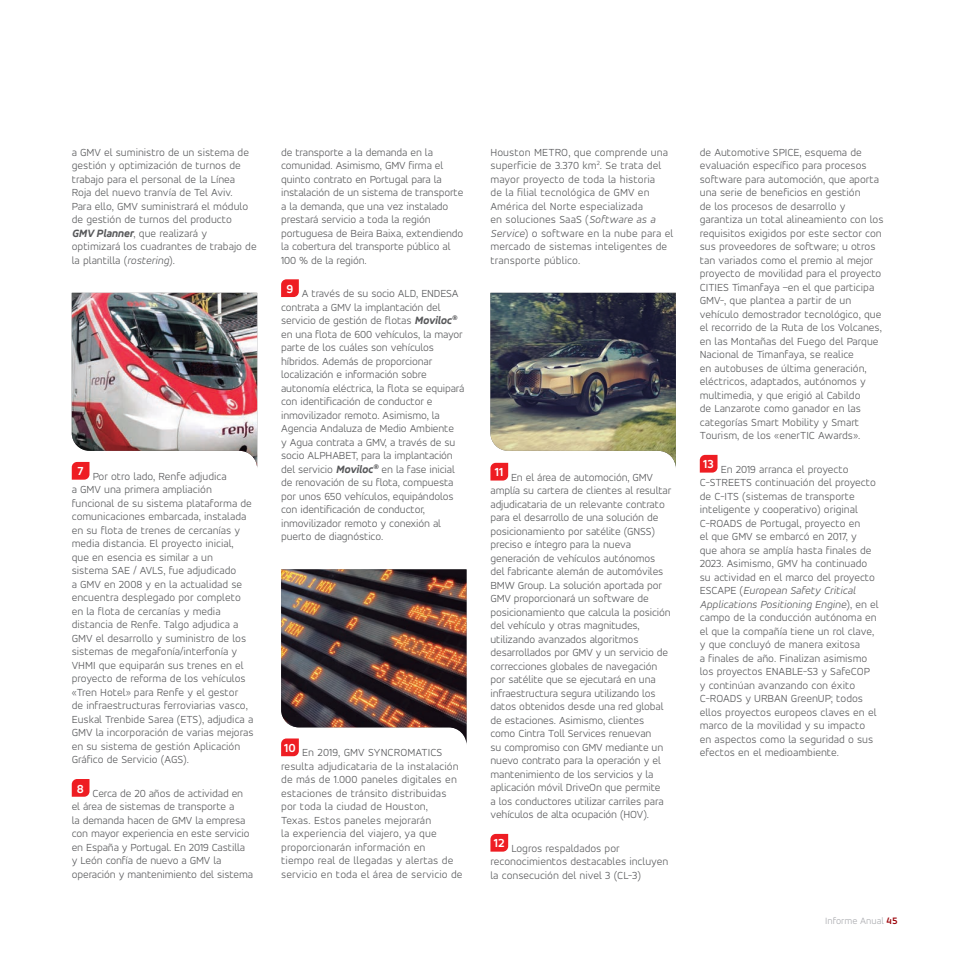
<style>
.page{position:relative;width:957px;height:957px;background:#fff}
.page>*{position:absolute;margin:0;border:0;box-sizing:border-box;transform-origin:0 0}
.numero_pie_de_pagina{font:700 12.5px "Accord Alternate";color:#fff}
.texto_general{font:300 11.25px/13.5px "Accord Alternate";color:#57585a}
.t1{font:300 10px "Accord Alternate";color:#a8a9ad}
.s1{font-weight:700;font-style:italic;font-stretch:expanded}
.s2{font-style:italic}
.s3{font-weight:700;color:#9d070d}
</style>
<div class="page">
<img style="left:72px;top:293px;width:185px;height:187px">
<svg style="left:72px;top:779px;width:17px;height:17px"></svg>
<svg style="left:281px;top:279px;width:18px;height:18px"></svg>
<img style="left:281px;top:569px;width:185px;height:187px">
<img style="left:490px;top:293px;width:186px;height:187px">
<svg style="left:490px;top:834px;width:18px;height:17px"></svg>
<svg style="left:700px;top:455px;width:17px;height:17px"></svg>
<p class="texto_general" style="left:72px;top:145px;width:186px">a GMV el suministro de un sistema de gestión y optimización de turnos de trabajo para el personal de la Línea Roja del nuevo tranvía de Tel Aviv.<br>Para ello, GMV suministrará el módulo de gestión de turnos del producto <span class="s1">GMV Planner</span>, que realizará y optimizará los cuadrantes de trabajo de la plantilla (<span class="s2">rostering</span>).</p>
<p class="numero_pie_de_pagina" style="left:77px;top:464px;width:8px">7</p>
<p class="texto_general" style="left:72px;top:469px;width:183px;text-indent:21px">Por otro lado, Renfe adjudica<br>a GMV una primera ampliación funcional de su sistema plataforma de comunicaciones embarcada, instalada en su flota de trenes de cercanías y media distancia. El proyecto inicial, que en esencia es similar a un<br>sistema SAE / AVLS, fue adjudicado<br>a GMV en 2008 y en la actualidad se encuentra desplegado por completo en la flota de cercanías y media distancia de Renfe. Talgo adjudica a GMV el desarrollo y suministro de los sistemas de megafonía/interfonía y VHMI que equiparán sus trenes en el proyecto de reforma de los vehículos «Tren Hotel» para Renfe y el gestor<br>de infraestructuras ferroviarias vasco, Euskal Trenbide Sarea (ETS), adjudica a GMV la incorporación de varias mejoras en su sistema de gestión Aplicación Gráfico de Servicio (AGS).</p>
<p class="numero_pie_de_pagina" style="left:77px;top:781px;width:9px">8</p>
<p class="texto_general" style="left:72px;top:786px;width:183px;text-indent:21px">Cerca de 20 años de actividad en el área de sistemas de transporte a<br>la demanda hacen de GMV la empresa con mayor experiencia en este servicio en España y Portugal. En 2019 Castilla y León confía de nuevo a GMV la operación y mantenimiento del sistema</p>
<p class="texto_general" style="left:281px;top:145px;width:184px">de transporte a la demanda en la comunidad. Asimismo, GMV firma el quinto contrato en Portugal para la instalación de un sistema de transporte a la demanda, que una vez instalado prestará servicio a toda la región portuguesa de Beira Baixa, extendiendo la cobertura del transporte público al 100 % de la región.</p>
<p class="numero_pie_de_pagina" style="left:286px;top:281px;width:8px">9</p>
<p class="texto_general" style="left:281px;top:286px;width:185px;text-indent:21px">A través de su socio ALD, ENDESA contrata a GMV la implantación del servicio de gestión de flotas <span class="s1">Moviloc</span><sup>® </sup>en una flota de 600 vehículos, la mayor parte de los cuáles son vehículos híbridos. Además de proporcionar localización e información sobre autonomía eléctrica, la flota se equipará con identificación de conductor e inmovilizador remoto. Asimismo, la Agencia Andaluza de Medio Ambiente<br>y Agua contrata a GMV, a través de su socio ALPHABET, para la implantación del servicio <span class="s1">Moviloc</span><sup>®</sup> en la fase inicial de renovación de su flota, compuesta por unos 650 vehículos, equipándolos con identificación de conductor, inmovilizador remoto y conexión al puerto de diagnóstico.</p>
<p class="numero_pie_de_pagina" style="left:284px;top:740px;width:13px">10</p>
<p class="texto_general" style="left:281px;top:745px;width:183px;text-indent:21px">En 2019, GMV SYNCROMATICS resulta adjudicataria de la instalación de más de 1.000 paneles digitales en estaciones de tránsito distribuidas por toda la ciudad de Houston,<br>Texas. Estos paneles mejorarán<br>la experiencia del viajero, ya que proporcionarán información en<br>tiempo real de llegadas y alertas de servicio en toda el área de servicio de</p>
<p class="texto_general" style="left:490px;top:145px;width:184px">Houston METRO, que comprende una superficie de 3.370 km<sup>2</sup>. Se trata del mayor proyecto de toda la historia<br>de la filial tecnológica de GMV en América del Norte especializada<br>en soluciones SaaS (<span class="s2">Software as a Service</span>) o software en la nube para el mercado de sistemas inteligentes de transporte público.</p>
<p class="numero_pie_de_pagina" style="left:495px;top:465px;width:10px">11</p>
<p class="texto_general" style="left:490px;top:470px;width:182px;text-indent:21px">En el área de automoción, GMV amplía su cartera de clientes al resultar adjudicataria de un relevante contrato para el desarrollo de una solución de posicionamiento por satélite (GNSS) preciso e íntegro para la nueva generación de vehículos autónomos del fabricante alemán de automóviles BMW Group. La solución aportada por GMV proporcionará un software de posicionamiento que calcula la posición del vehículo y otras magnitudes, utilizando avanzados algoritmos desarrollados por GMV y un servicio de correcciones globales de navegación por satélite que se ejecutará en una infraestructura segura utilizando los datos obtenidos desde una red global de estaciones. Asimismo, clientes como Cintra Toll Services renuevan<br>su compromiso con GMV mediante un nuevo contrato para la operación y el mantenimiento de los servicios y la aplicación móvil DriveOn que permite<br>a los conductores utilizar carriles para vehículos de alta ocupación (HOV).</p>
<p class="numero_pie_de_pagina" style="left:494px;top:836px;width:12px">12</p>
<p class="texto_general" style="left:490px;top:841px;width:179px;text-indent:21px">Logros respaldados por reconocimientos destacables incluyen la consecución del nivel 3 (CL-3)</p>
<p class="texto_general" style="left:700px;top:145px;width:185px">de Automotive SPICE, esquema de evaluación específico para procesos software para automoción, que aporta una serie de beneficios en gestión<br>de los procesos de desarrollo y garantiza un total alineamiento con los requisitos exigidos por este sector con sus proveedores de software; u otros tan variados como el premio al mejor proyecto de movilidad para el proyecto CITIES Timanfaya –en el que participa GMV-, que plantea a partir de un vehículo demostrador tecnológico, que el recorrido de la Ruta de los Volcanes, en las Montañas del Fuego del Parque Nacional de Timanfaya, se realice<br>en autobuses de última generación, eléctricos, adaptados, autónomos y multimedia, y que erigió al Cabildo<br>de Lanzarote como ganador en las categorías Smart Mobility y Smart Tourism, de los «enerTIC Awards».</p>
<p class="numero_pie_de_pagina" style="left:703px;top:457px;width:12px">13</p>
<p class="texto_general" style="left:700px;top:462px;width:180px;text-indent:21px">En 2019 arranca el proyecto C-STREETS continuación del proyecto de C-ITS (sistemas de transporte inteligente y cooperativo) original C-ROADS de Portugal, proyecto en<br>el que GMV se embarcó en 2017, y<br>que ahora se amplía hasta finales de 2023. Asimismo, GMV ha continuado su actividad en el marco del proyecto ESCAPE (<span class="s2">European Safety Critical Applications Positioning Engine</span>), en el campo de la conducción autónoma en el que la compañía tiene un rol clave, y que concluyó de manera exitosa<br>a finales de año. Finalizan asimismo los proyectos ENABLE-S3 y SafeCOP<br>y continúan avanzando con éxito C-ROADS y URBAN GreenUP; todos ellos proyectos europeos claves en el marco de la movilidad y su impacto en aspectos como la seguridad o sus efectos en el medioambiente.</p>
<p class="t1" style="left:825px;top:915px;width:74px">Informe Anual <span class="s3">45</span></p>
</div>
